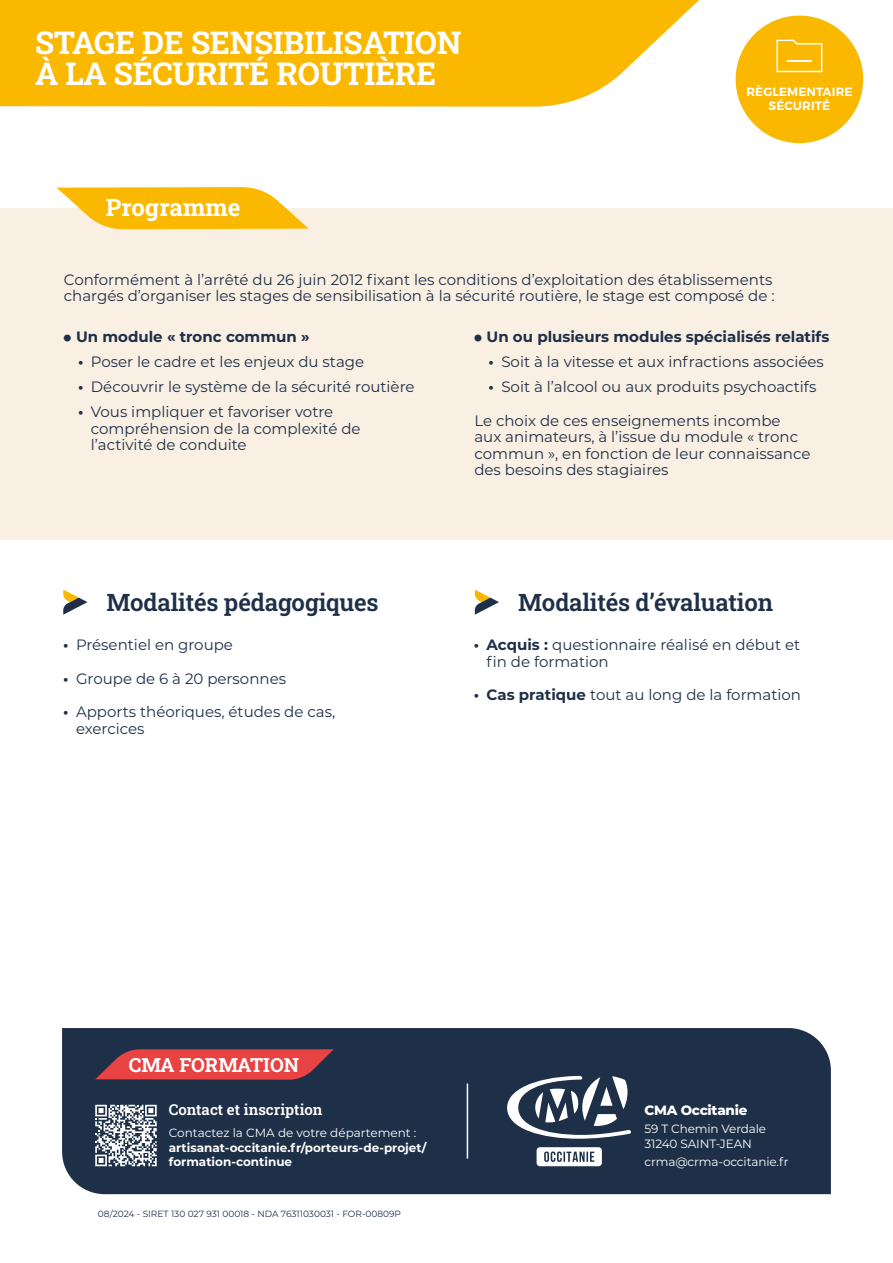
<style>
.page{position:relative;width:893px;height:1263px;background:#fff}
.page>*{position:absolute;margin:0;border:0;box-sizing:border-box;transform-origin:0 0}
.t1{font:31.5px/31.5px "Roboto Slab";letter-spacing:-.01em;color:#fff}
.t2{font:24px "Roboto Slab";letter-spacing:-.01em;color:#1e2f48}
.t3{font:24px "Roboto Slab";color:#fff}
.t4{font:19.5px "Roboto Slab";color:#fff}
.t5{font:15px/16.5px "Montserrat";color:#1e2f48}
.t6{font:700 15px "Montserrat";color:#1e2f48}
.t7{font:15px "Roboto Slab";color:#fff}
.t8{font:800 13.5px "Montserrat";letter-spacing:-.02em;color:#fff}
.t9{font:12px/15px "Montserrat";letter-spacing:-.01em;color:#fff}
.t10{font:700 12px/14.4px "Montserrat";color:#fff}
.t11{font:600 12px/14.4px "Montserrat";letter-spacing:.01em;color:#fff;text-align:center}
.t12{font:9px "Montserrat";color:#1e2f48}
.s1{font-weight:900;font-size:21px}
.s2{font-weight:700}
</style>
<div class="page">
<div style="left:62px;top:1028px;width:769px;height:166px;background:#1e2f48"></div>
<hr style="left:467px;top:1083px;width:1px;height:75px;background:#fff">
<svg style="left:537px;top:1147px;width:65px;height:19px"></svg>
<svg style="left:507px;top:1076px;width:124px;height:63px"></svg>
<svg style="left:95px;top:1105px;width:62px;height:61px"></svg>
<svg style="left:95px;top:1049px;width:239px;height:31px;background:#c73e42"></svg>
<div style="left:0;top:208px;width:893px;height:332px;background:#f9efe2"></div>
<svg style="left:57px;top:187px;width:252px;height:42px"></svg>
<svg style="left:63px;top:589px;width:24px;height:26px"></svg>
<svg style="left:475px;top:589px;width:24px;height:26px"></svg>
<div style="left:736px;top:16px;width:127px;height:127px;background:#fbb800;border-radius:50%"></div>
<svg style="left:776px;top:40px;width:46px;height:32px"></svg>
<hr style="left:787px;top:60px;width:25px;height:2px;background:#fff">
<svg style="left:0;top:0;width:699px;height:107px;background:#fbbe16"></svg>
<h1 class="t1" style="left:35px;top:26px;width:428px">STAGE DE SENSIBILISATION<br>À LA SÉCURITÉ ROUTIÈRE</h1>
<h2 class="t3" style="left:106px;top:191px;width:136px">Programme</h2>
<p class="t11" style="left:746px;top:85px;width:108px">RÈGLEMENTAIRE<br>SÉCURITÉ</p>
<p class="t5" style="left:64px;top:271px;width:712px">Conformément à l’arrêté du 26 juin 2012 fixant les conditions d’exploitation des établissements chargés d’organiser les stages de sensibilisation à la sécurité routière, le stage est composé de :</p>
<p class="t6" style="left:63px;top:326px;width:248px"><span class="s1">•</span> Un module « tronc commun »</p>
<p class="t5" style="left:78px;top:353px;width:288px"><span class="s2">•</span> Poser le cadre et les enjeux du stage</p>
<p class="t5" style="left:78px;top:378px;width:338px"><span class="s2">•</span> Découvrir le système de la sécurité routière</p>
<p class="t5" style="left:91px;top:403px;width:271px;text-indent:-13px"><span class="s2">•</span> Vous impliquer et favoriser votre compréhension de la complexité de l’activité de conduite</p>
<h2 class="t2" style="left:106px;top:586px;width:274px">Modalités pédagogiques</h2>
<p class="t5" style="left:63px;top:636px;width:171px"><span class="s2">•</span> Présentiel en groupe</p>
<p class="t5" style="left:63px;top:669px;width:224px"><span class="s2">•</span> Groupe de 6 à 20 personnes</p>
<p class="t5" style="left:76px;top:703px;width:261px;text-indent:-13px"><span class="s2">•</span> Apports théoriques, études de cas, exercices</p>
<p class="t6" style="left:474px;top:326px;width:357px"><span class="s1">•</span> Un ou plusieurs modules spécialisés relatifs</p>
<p class="t5" style="left:489px;top:353px;width:337px"><span class="s2">•</span> Soit à la vitesse et aux infractions associées</p>
<p class="t5" style="left:489px;top:378px;width:329px"><span class="s2">•</span> Soit à l’alcool ou aux produits psychoactifs</p>
<p class="t5" style="left:474px;top:412px;width:338px">Le choix de ces enseignements incombe aux animateurs, à l’issue du module « tronc commun », en fonction de leur connaissance des besoins des stagiaires</p>
<h2 class="t2" style="left:518px;top:586px;width:256px">Modalités d’évaluation</h2>
<p class="t5" style="left:486px;top:636px;width:315px;text-indent:-13px"><span class="s2">• Acquis :</span> questionnaire réalisé en début et fin de formation</p>
<p class="t5" style="left:474px;top:686px;width:329px"><span class="s2">• Cas pratique</span> tout au long de la formation</p>
<h3 class="t4" style="left:129px;top:1051px;width:172px">CMA FORMATION</h3>
<p class="t7" style="left:169px;top:1099px;width:155px">Contact et inscription</p>
<p class="t9" style="left:169px;top:1125px;width:249px">Contactez la CMA de votre département :</p>
<p class="t10" style="left:169px;top:1140px;width:259px">artisanat-occitanie.fr/porteurs-de-projet/ formation-continue</p>
<p class="t12" style="left:98px;top:1208px;width:305px">08/2024 - SIRET 130 027 931 00018 - NDA 76311030031 - FOR-00809P</p>
<p class="t8" style="left:644px;top:1100px;width:104px">CMA Occitanie</p>
<p class="t9" style="left:644px;top:1121px;width:123px">59 T Chemin Verdale<br>31240 SAINT-JEAN</p>
<p class="t9" style="left:644px;top:1154px;width:146px">crma@crma-occitanie.fr</p>
</div>
